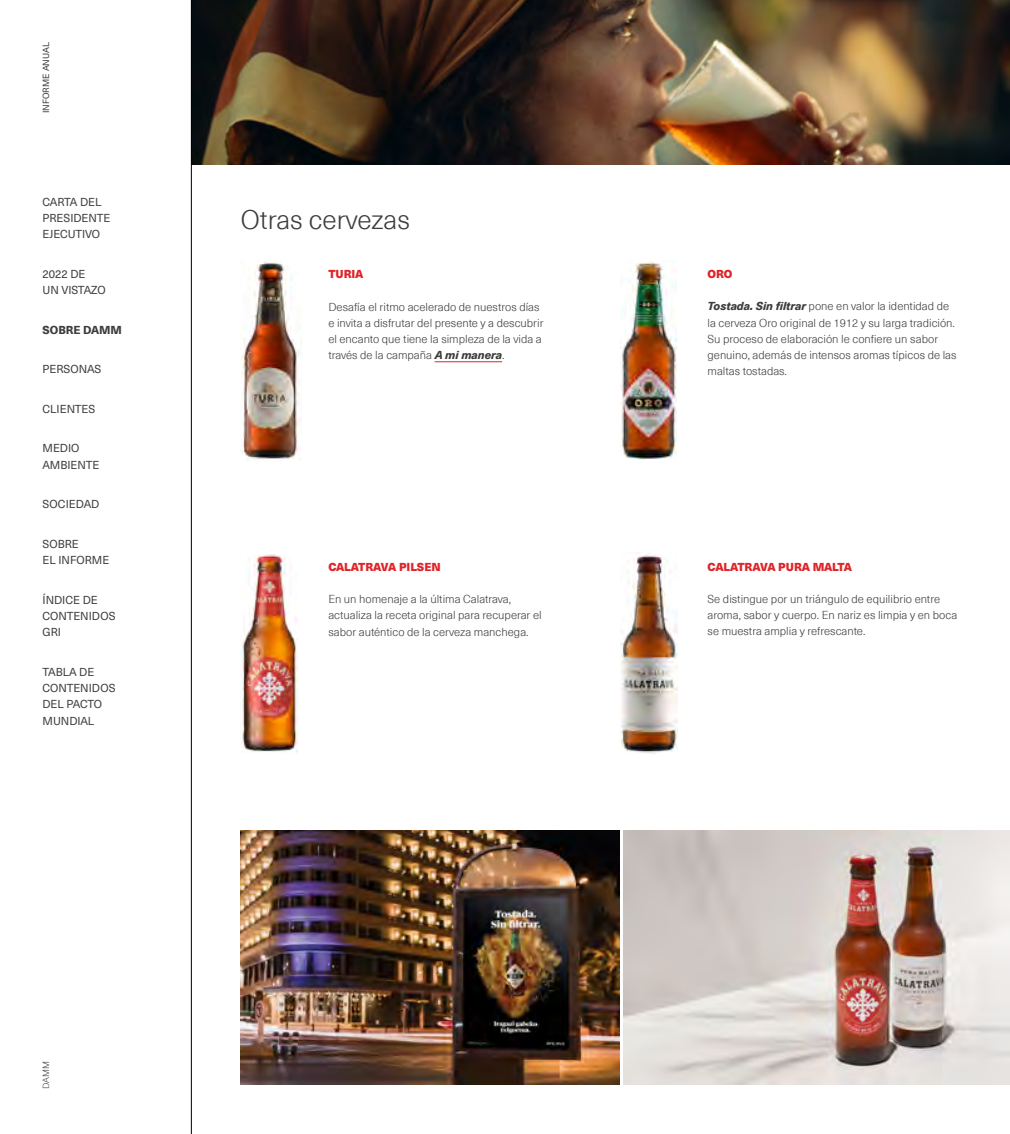
<style>
.page{position:relative;width:1010px;height:1134px;background:#fff}
.page>*{position:absolute;margin:0;border:0;box-sizing:border-box;transform-origin:0 0}
.t1{font:300 26.25px "Neue Haas Unica Pro";color:#3c3c3b}
.t2{font:300 11.25px/16.2px "Neue Haas Unica Pro";color:#3c3c3b}
.t3{font:11.25px/16.2px "Neue Haas Unica Pro";color:#3c3c3b}
.t4{font:900 11.25px "Neue Haas Unica Pro";letter-spacing:-.005em;color:#de252a}
.t5{font:800 11.25px "Neue Haas Unica Pro";color:#3c3c3b}
.t6{font:8.75px "Neue Haas Unica Pro";color:#3c3c3b}
.t7{font:300 8.75px "Neue Haas Unica Pro";color:#3c3c3b}
.s1{font-weight:800;font-style:italic}
</style>
<div class="page">
<img style="left:241px;top:830px;width:379px;height:254px">
<img style="left:623px;top:830px;width:387px;height:254px">
<img style="left:620px;top:261px;width:57px;height:198px">
<img style="left:242px;top:555px;width:55px;height:199px">
<img style="left:620px;top:555px;width:57px;height:199px">
<hr style="left:435px;top:361px;width:67px;height:1px;background:#de252a">
<img style="left:242px;top:262px;width:60px;height:198px">
<img style="left:192px;top:0;width:818px;height:165px">
<hr style="left:191px;top:0;width:1px;height:1134px;background:#000">
<p class="t6" style="left:41px;top:113px;width:72px;rotate:-90deg">INFORME ANUAL</p>
<p class="t3" style="left:43px;top:194px;width:69px">CARTA DEL<br>PRESIDENTE<br>EJECUTIVO</p>
<p class="t3" style="left:43px;top:266px;width:65px">2022 DE<br>UN VISTAZO</p>
<p class="t5" style="left:43px;top:323px;width:81px">SOBRE DAMM</p>
<p class="t3" style="left:43px;top:361px;width:60px">PERSONAS</p>
<p class="t3" style="left:43px;top:401px;width:54px">CLIENTES</p>
<p class="t3" style="left:43px;top:440px;width:58px">MEDIO<br>AMBIENTE</p>
<p class="t3" style="left:43px;top:496px;width:58px">SOCIEDAD</p>
<p class="t3" style="left:43px;top:536px;width:68px">SOBRE<br>EL INFORME</p>
<p class="t3" style="left:43px;top:592px;width:75px">ÍNDICE DE<br>CONTENIDOS<br>GRI</p>
<p class="t3" style="left:43px;top:664px;width:75px">TABLA DE<br>CONTENIDOS<br>DEL PACTO<br>MUNDIAL</p>
<h1 class="t1" style="left:241px;top:204px;width:170px">Otras cervezas</h1>
<p class="t4" style="left:328px;top:267px;width:37px">TURIA</p>
<p class="t2" style="left:328px;top:299px;width:217px">Desafía el ritmo acelerado de nuestros días e invita a disfrutar del presente y a descubrir el encanto que tiene la simpleza de la vida a través de la campaña <span class="s1">A mi manera</span>.</p>
<p class="t4" style="left:328px;top:559px;width:114px">CALATRAVA PILSEN</p>
<p class="t2" style="left:328px;top:591px;width:215px">En un homenaje a la última Calatrava, actualiza la receta original para recuperar el sabor auténtico de la cerveza manchega.</p>
<p class="t7" style="left:41px;top:1089px;width:29px;rotate:-90deg">DAMM</p>
<p class="t4" style="left:707px;top:267px;width:26px">ORO</p>
<p class="t2" style="left:707px;top:299px;width:250px"><span class="s1">Tostada. Sin filtrar</span> pone en valor la identidad de la cerveza Oro original de 1912 y su larga tradición.<br>Su proceso de elaboración le confiere un sabor genuino, además de intensos aromas típicos de las maltas tostadas.</p>
<p class="t4" style="left:707px;top:559px;width:146px">CALATRAVA PURA MALTA</p>
<p class="t2" style="left:707px;top:591px;width:251px">Se distingue por un triángulo de equilibrio entre aroma, sabor y cuerpo. En nariz es limpia y en boca se muestra amplia y refrescante.</p>
</div>
